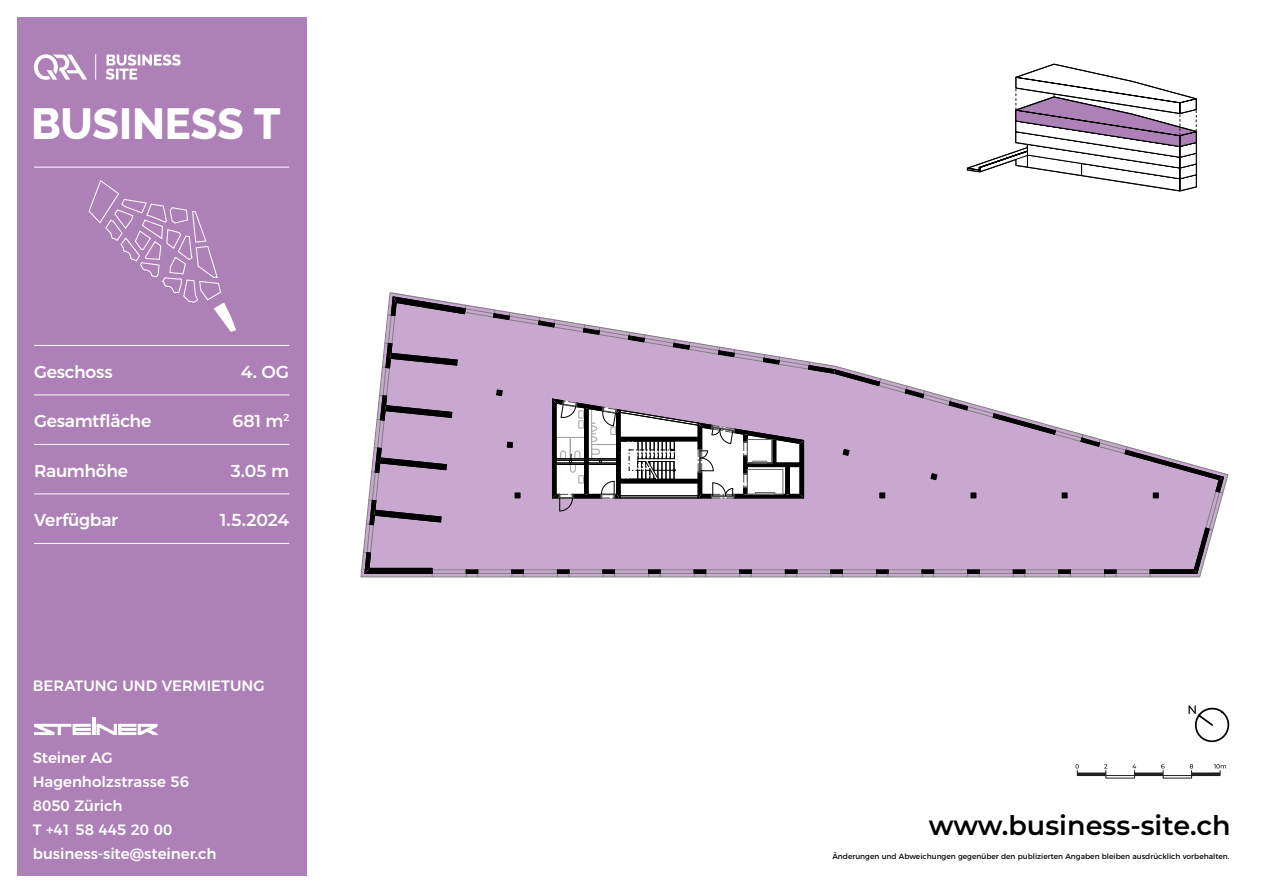
<style>
.page{position:relative;width:1263px;height:893px;background:#fff}
.page>*{position:absolute;margin:0;border:0;box-sizing:border-box;transform-origin:0 0}
.t1{font:800 43.35px "Raleway";color:#fff}
.t2{font:600 27px "Montserrat";color:#000}
.t3{font:500 17.25px "Montserrat";letter-spacing:-.015em;color:#fff}
.t4{font:600 17.25px "Montserrat";letter-spacing:-.005em;color:#fff}
.t5{font:500 15px/24px "Montserrat";color:#fff}
.t6{font:7.5px "Montserrat";color:#000}
</style>
<div class="page">
<div style="left:17px;top:17px;width:289px;height:859px;background:#ae80b8"></div>
<hr style="left:34px;top:345px;width:255px;height:1px;background:#fff">
<hr style="left:34px;top:395px;width:255px;height:1px;background:#fff">
<hr style="left:34px;top:444px;width:255px;height:1px;background:#fff">
<hr style="left:34px;top:494px;width:255px;height:1px;background:#fff">
<hr style="left:34px;top:543px;width:255px;height:1px;background:#fff">
<svg style="left:34px;top:718px;width:124px;height:17px"></svg>
<svg style="left:95px;top:54px;width:1px;height:26px"></svg>
<svg style="left:106px;top:54px;width:75px;height:26px"></svg>
<svg style="left:34px;top:54px;width:53px;height:26px"></svg>
<hr style="left:34px;top:167px;width:255px;height:1px;background:#fff">
<svg style="left:89px;top:180px;width:147px;height:152px"></svg>
<div style="left:1077px;top:773px;width:29px;height:3px;border:1px solid #212121"></div>
<div style="left:1106px;top:775px;width:28px;height:3px;border:1px solid #212121"></div>
<div style="left:1134px;top:773px;width:29px;height:3px;border:1px solid #212121"></div>
<div style="left:1163px;top:775px;width:29px;height:3px;border:1px solid #212121"></div>
<div style="left:1191px;top:773px;width:29px;height:3px;border:1px solid #212121"></div>
<svg style="left:1075px;top:764px;width:4px;height:9px"></svg>
<svg style="left:1104px;top:764px;width:3px;height:9px"></svg>
<svg style="left:1132px;top:764px;width:4px;height:9px"></svg>
<svg style="left:1161px;top:764px;width:3px;height:9px"></svg>
<svg style="left:1190px;top:764px;width:3px;height:9px"></svg>
<svg style="left:1214px;top:764px;width:12px;height:9px"></svg>
<svg style="left:363px;top:296px;width:862px;height:281px"></svg>
<div style="left:747px;top:469px;width:36px;height:25px;border:1px solid #666"></div>
<div style="left:755px;top:492px;width:20px;height:2px;border:1px solid #666"></div>
<svg style="left:967px;top:64px;width:230px;height:128px"></svg>
<svg style="left:1188px;top:705px;width:42px;height:38px"></svg>
<h1 class="t1" style="left:31px;top:99px;width:251px">BUSINESS T</h1>
<p class="t3" style="left:34px;top:358px;width:80px">Geschoss</p>
<p class="t4" style="left:241px;top:359px;width:50px">4. OG</p>
<p class="t3" style="left:34px;top:407px;width:119px">Gesamtfläche</p>
<p class="t4" style="left:233px;top:409px;width:58px">681 m<sup>2</sup></p>
<p class="t3" style="left:34px;top:457px;width:95px">Raumhöhe</p>
<p class="t4" style="left:231px;top:458px;width:60px">3.05 m</p>
<p class="t3" style="left:34px;top:506px;width:86px">Verfügbar</p>
<p class="t4" style="left:220px;top:508px;width:71px">1.5.2024</p>
<p class="t5" style="left:33px;top:672px;width:233px">BERATUNG UND VERMIETUNG</p>
<p class="t5" style="left:33px;top:744px;width:185px">Steiner AG<br>Hagenholzstrasse 56<br>8050 Zürich<br>T +41 58 445 20 00 business-site@steiner.ch</p>
<h2 class="t2" style="left:929px;top:806px;width:303px">www.business-site.ch</h2>
<p class="t6" style="left:832px;top:850px;width:398px">Änderungen und Abweichungen gegenüber den publizierten Angaben bleiben ausdrücklich vorbehalten.</p>
</div>
